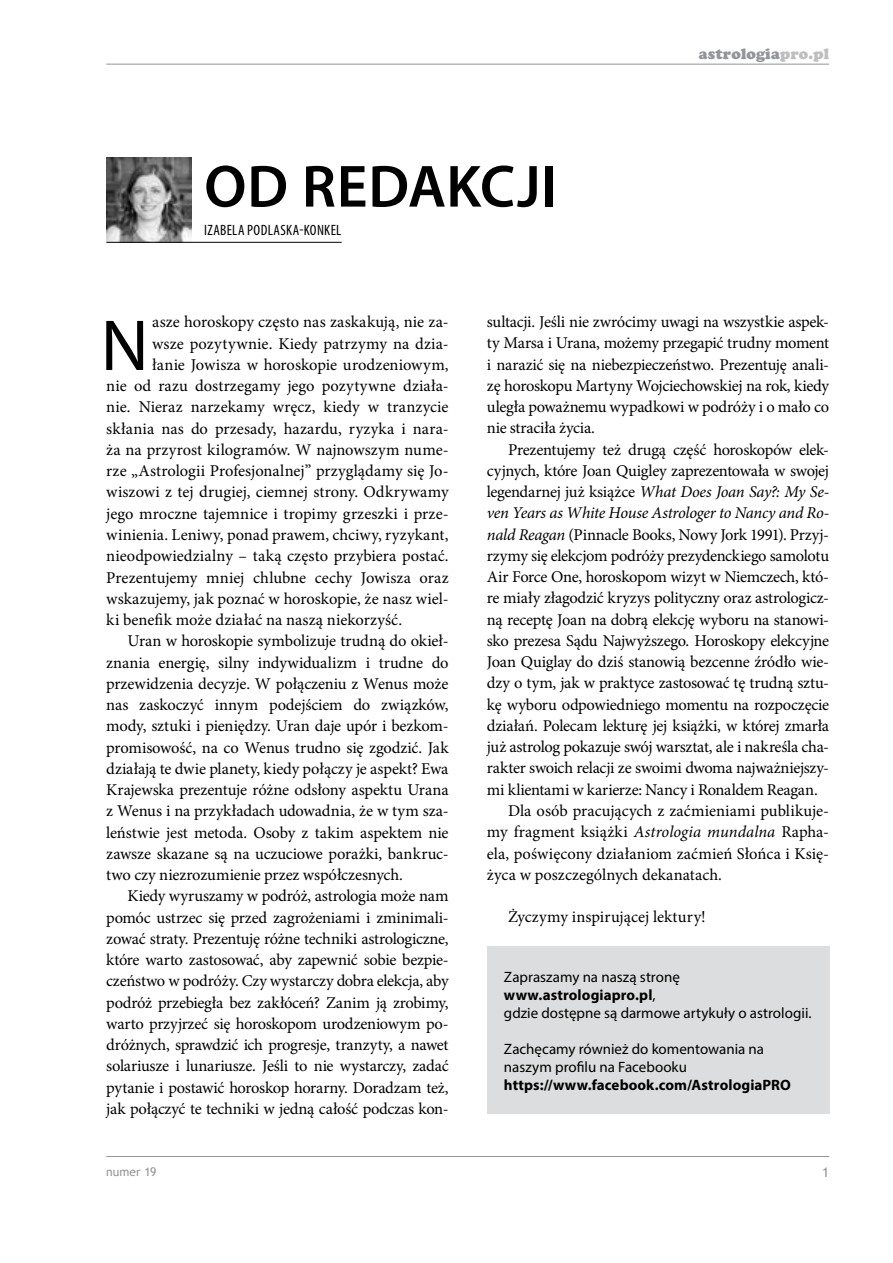
<style>
.page{position:relative;width:893px;height:1263px;background:#fff}
.page>*{position:absolute;margin:0;border:0;box-sizing:border-box;transform-origin:0 0}
.t1{font:72.75px "Myriad Pro";color:#000}
.t2{font:600 60px "Myriad Pro";letter-spacing:.01em;color:#000}
.t3{font:16.5px/21.3px "Minion Pro";letter-spacing:-.01em;color:#000;text-align:justify}
.t4{font:italic 16.5px "Minion Pro";letter-spacing:-.02em;color:#000}
.t5{font:16.5px "Minion Pro";letter-spacing:.01em;color:#000}
.t6{font:15px/18px "Myriad Pro";color:#000}
.t7{font:700 15px "Myriad Pro";letter-spacing:.005em;color:#000}
.t8{font:condensed 15px "Myriad Pro";letter-spacing:.025em;color:#000}
.t9{font:15px "Cooper Black Std";letter-spacing:.005em;color:#939598}
.t10{font:13.5px "Trebuchet MS";color:#939598}
.t11{font:12px "Trebuchet MS";letter-spacing:.005em;color:#939598}
.s1{color:#bcbec0}
.s2{font-style:normal}
.s3{font-style:italic}
.s4{font-weight:700}
</style>
<div class="page">
<hr style="left:106px;top:1156px;width:723px;height:1px;background:#939598">
<hr style="left:106px;top:64px;width:723px;height:1px;background:#939598">
<img style="left:106px;top:157px;width:85px;height:85px">
<hr style="left:106px;top:242px;width:236px;height:1px;background:#000">
<div style="left:487px;top:946px;width:342px;height:168px;background:#dcddde"></div>
<h2 class="t2" style="left:204px;top:148px;width:354px">OD REDAKCJI</h2>
<p class="t8" style="left:204px;top:221px;width:139px">IZABELA PODLASKA-KONKEL</p>
<p class="t9" style="left:699px;top:45px;width:132px">astrologia<span class="s1">pro.pl</span></p>
<h1 class="t1" style="left:101px;top:301px;width:49px">N</h1>
<p class="t3" style="left:152px;top:312px;width:298px">asze horoskopy często nas zaskakują, nie za-</p>
<p class="t3" style="left:152px;top:333px;width:298px">wsze pozytywnie. Kiedy patrzymy na dzia-</p>
<p class="t3" style="left:152px;top:354px;width:298px">łanie Jowisza w horoskopie urodzeniowym,</p>
<p class="t3" style="left:106px;top:375px;width:344px">nie od razu dostrzegamy jego pozytywne działa-</p>
<p class="t5" style="left:106px;top:396px;width:344px">nie. Nieraz narzekamy wręcz, kiedy w tranzycie</p>
<p class="t5" style="left:106px;top:417px;width:344px">skłania nas do przesady, hazardu, ryzyka i nara-</p>
<p class="t3" style="left:106px;top:439px;width:344px">ża na przyrost kilogramów. W najnowszym nume-</p>
<p class="t3" style="left:106px;top:460px;width:344px">rze „Astrologii Profesjonalnej” przyglądamy się Jo-</p>
<p class="t3" style="left:106px;top:482px;width:344px">wiszowi z tej drugiej, ciemnej strony. Odkrywamy</p>
<p class="t3" style="left:106px;top:503px;width:344px">jego mroczne tajemnice i tropimy grzeszki i prze-</p>
<p class="t3" style="left:106px;top:524px;width:344px">winienia. Leniwy, ponad prawem, chciwy, ryzykant,</p>
<p class="t3" style="left:106px;top:545px;width:344px">nieodpowiedzialny – taką często przybiera postać.</p>
<p class="t3" style="left:106px;top:567px;width:344px">Prezentujemy mniej chlubne cechy Jowisza oraz</p>
<p class="t3" style="left:106px;top:588px;width:344px">wskazujemy, jak poznać w horoskopie, że nasz wiel-</p>
<p class="t3" style="left:106px;top:609px;width:297px">ki benefik może działać na naszą niekorzyść.</p>
<p class="t3" style="left:128px;top:630px;width:323px">Uran w horoskopie symbolizuje trudną do okieł-</p>
<p class="t3" style="left:106px;top:652px;width:344px">znania energię, silny indywidualizm i trudne do</p>
<p class="t3" style="left:106px;top:673px;width:344px">przewidzenia decyzje. W połączeniu z Wenus może</p>
<p class="t3" style="left:106px;top:694px;width:344px">nas zaskoczyć innym podejściem do związków,</p>
<p class="t3" style="left:106px;top:715px;width:344px">mody, sztuki i pieniędzy. Uran daje upór i bezkom-</p>
<p class="t3" style="left:106px;top:737px;width:344px">promisowość, na co Wenus trudno się zgodzić. Jak</p>
<p class="t3" style="left:106px;top:758px;width:344px">działają te dwie planety, kiedy połączy je aspekt? Ewa</p>
<p class="t3" style="left:106px;top:779px;width:344px">Krajewska prezentuje różne odsłony aspektu Urana</p>
<p class="t3" style="left:106px;top:800px;width:344px">z Wenus i na przykładach udowadnia, że w tym sza-</p>
<p class="t3" style="left:106px;top:822px;width:344px">leństwie jest metoda. Osoby z takim aspektem nie</p>
<p class="t3" style="left:106px;top:843px;width:344px">zawsze skazane są na uczuciowe porażki, bankruc-</p>
<p class="t3" style="left:106px;top:864px;width:298px">two czy niezrozumienie przez współczesnych.</p>
<p class="t3" style="left:128px;top:885px;width:323px">Kiedy wyruszamy w podróż, astrologia może nam</p>
<p class="t3" style="left:106px;top:907px;width:344px">pomóc ustrzec się przed zagrożeniami i zminimali-</p>
<p class="t3" style="left:106px;top:928px;width:344px">zować straty. Prezentuję różne techniki astrologiczne,</p>
<p class="t3" style="left:106px;top:949px;width:344px">które warto zastosować, aby zapewnić sobie bezpie-</p>
<p class="t3" style="left:106px;top:970px;width:344px">czeństwo w podróży. Czy wystarczy dobra elekcja, aby</p>
<p class="t3" style="left:106px;top:992px;width:344px">podróż przebiegła bez zakłóceń? Zanim ją zrobimy,</p>
<p class="t3" style="left:106px;top:1013px;width:344px">warto przyjrzeć się horoskopom urodzeniowym po-</p>
<p class="t3" style="left:106px;top:1034px;width:344px">dróżnych, sprawdzić ich progresje, tranzyty, a nawet</p>
<p class="t3" style="left:106px;top:1055px;width:344px">solariusze i lunariusze. Jeśli to nie wystarczy, zadać</p>
<p class="t3" style="left:106px;top:1077px;width:344px">pytanie i postawić horoskop horarny. Doradzam też,</p>
<p class="t3" style="left:106px;top:1098px;width:344px">jak połączyć te techniki w jedną całość podczas kon-</p>
<p class="t3" style="left:487px;top:311px;width:344px">sultacji. Jeśli nie zwrócimy uwagi na wszystkie aspek&shy;ty Marsa i Urana, możemy przegapić trudny moment i narazić się na niebezpieczeństwo. Prezentuję anali&shy;zę horoskopu Martyny Wojciechowskiej na rok, kiedy uległa poważnemu wypadkowi w podróży i o mało co nie straciła życia.</p>
<p class="t3" style="left:508px;top:439px;width:323px">Prezentujemy też drugą część horoskopów elek-</p>
<p class="t3" style="left:487px;top:460px;width:344px">cyjnych, które Joan Quigley zaprezentowała w swojej</p>
<p class="t4" style="left:487px;top:481px;width:344px"><span class="s2">legendarnej już książce</span> What Does Joan Say?: My Se-</p>
<p class="t4" style="left:487px;top:502px;width:344px">ven Years as White House Astrologer to Nancy and Ro-</p>
<p class="t3" style="left:487px;top:524px;width:344px"><span class="s3">nald Reagan</span> (Pinnacle Books, Nowy Jork 1991). Przyj-</p>
<p class="t3" style="left:487px;top:545px;width:344px">rzymy się elekcjom podróży prezydenckiego samolotu</p>
<p class="t3" style="left:487px;top:566px;width:344px">Air Force One, horoskopom wizyt w Niemczech, któ-</p>
<p class="t3" style="left:487px;top:588px;width:344px">re miały złagodzić kryzys polityczny oraz astrologicz-</p>
<p class="t3" style="left:487px;top:609px;width:344px">ną receptę Joan na dobrą elekcję wyboru na stanowi-</p>
<p class="t3" style="left:487px;top:630px;width:344px">sko prezesa Sądu Najwyższego. Horoskopy elekcyjne</p>
<p class="t3" style="left:487px;top:651px;width:344px">Joan Quiglay do dziś stanowią bezcenne źródło wie-</p>
<p class="t3" style="left:487px;top:673px;width:344px">dzy o tym, jak w praktyce zastosować tę trudną sztu-</p>
<p class="t3" style="left:487px;top:694px;width:344px">kę wyboru odpowiedniego momentu na rozpoczęcie</p>
<p class="t3" style="left:487px;top:715px;width:344px">działań. Polecam lekturę jej książki, w której zmarła</p>
<p class="t3" style="left:487px;top:736px;width:344px">już astrolog pokazuje swój warsztat, ale i nakreśla cha-</p>
<p class="t3" style="left:487px;top:758px;width:344px">rakter swoich relacji ze swoimi dwoma najważniejszy-</p>
<p class="t3" style="left:487px;top:779px;width:332px">mi klientami w karierze: Nancy i Ronaldem Reagan.</p>
<p class="t3" style="left:508px;top:800px;width:323px">Dla osób pracujących z zaćmieniami publikuje-</p>
<p class="t3" style="left:487px;top:821px;width:344px">my fragment książki <span class="s3">Astrologia mundalna</span> Rapha-</p>
<p class="t3" style="left:487px;top:843px;width:344px">ela, poświęcony działaniom zaćmień Słońca i Księ-</p>
<p class="t3" style="left:487px;top:864px;width:237px">życa w poszczególnych dekanatach.</p>
<p class="t3" style="left:508px;top:906px;width:199px">Życzymy inspirującej lektury!</p>
<p class="t6" style="left:504px;top:967px;width:309px">Zapraszamy na naszą stronę <span class="s4">www.astrologiapro.pl</span>,<br>gdzie dostępne są darmowe artykuły o astrologii.</p>
<p class="t6" style="left:504px;top:1039px;width:262px">Zachęcamy również do komentowania na naszym profilu na Facebooku</p>
<p class="t7" style="left:504px;top:1075px;width:288px">https://www.facebook.com/AstrologiaPRO</p>
<p class="t11" style="left:106px;top:1164px;width:52px">numer 19</p>
<p class="t10" style="left:822px;top:1164px;width:9px">1</p>
</div>
